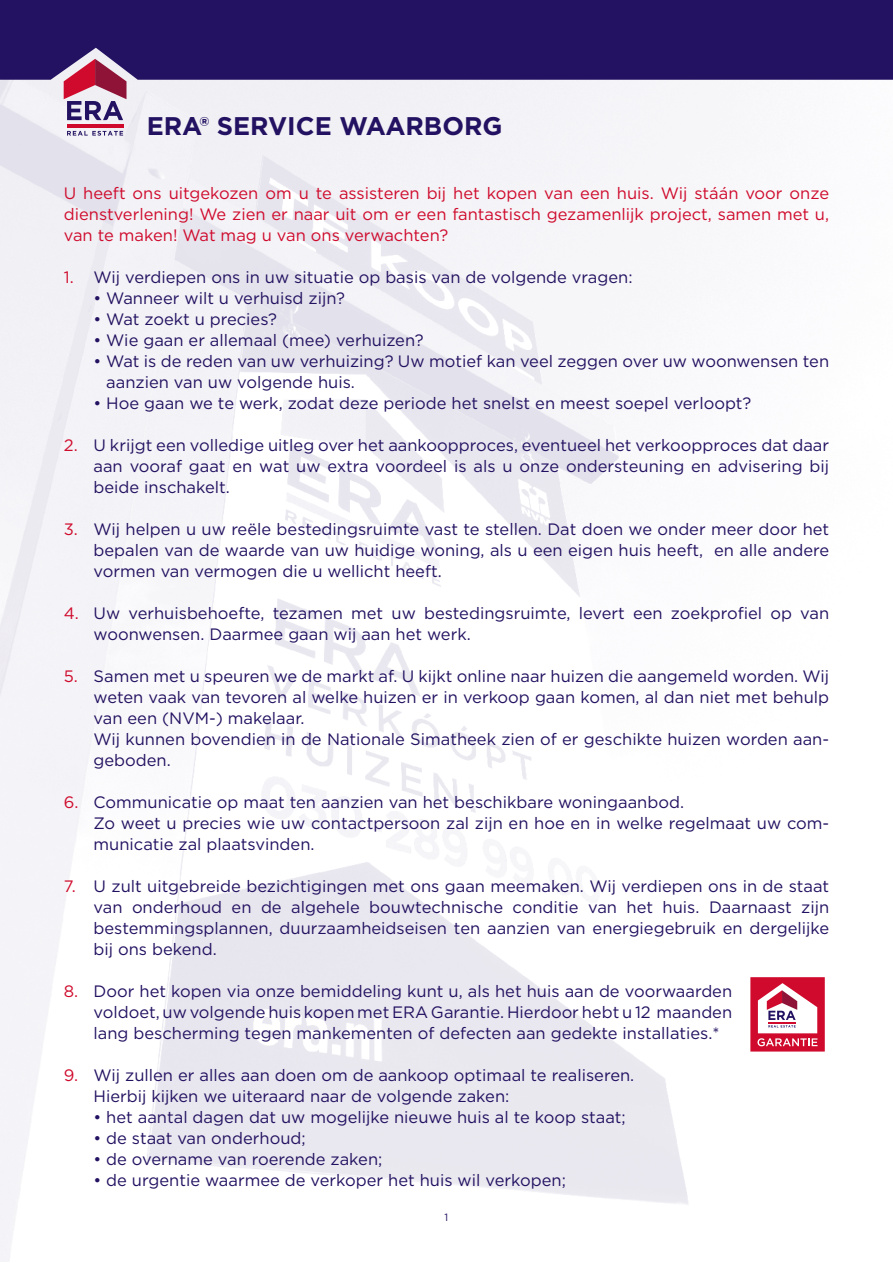
<style>
.page{position:relative;width:893px;height:1263px;background:#fff}
.page>*{position:absolute;margin:0;border:0;box-sizing:border-box;transform-origin:0 0}
.t1{font:700 25.5px "Gotham";color:#231161}
.t2{font:16.5px/21px "Gotham";color:#231161}
.t3{font:16.5px/21px "Gotham";color:#cf0a2c;text-align:justify}
.t4{font:10.5px "Gotham";color:#231161}
.s1{color:#cf0a2c}
</style>
<div class="page">
<img style="left:0;top:80px;width:716px;height:1182px">
<div style="left:0;top:0;width:893px;height:80px;background:#231161"></div>
<svg style="left:67px;top:131px;width:56px;height:5px"></svg>
<hr style="left:67px;top:124px;width:56px;height:3px;background:#cf0a2c">
<svg style="left:64px;top:59px;width:62px;height:61px"></svg>
<svg style="left:750px;top:977px;width:75px;height:74px"></svg>
<h1 class="t1" style="left:147px;top:109px;width:357px">ERA® SERVICE WAARBORG</h1>
<p class="t3" style="left:64px;top:182px;width:767px">U heeft ons uitgekozen om u te assisteren bij het kopen van een huis. Wij stáán voor onze dienstverlening! We zien er naar uit om er een fantastisch gezamenlijk project, samen met u, van te maken! Wat mag u van ons verwachten?</p>
<p class="t2" style="left:64px;top:266px;width:570px"><span class="s1">1.</span> Wij verdiepen ons in uw situatie op basis van de volgende vragen:</p>
<p class="t2" style="left:94px;top:287px;width:253px">• Wanneer wilt u verhuisd zijn?</p>
<p class="t2" style="left:94px;top:308px;width:185px">• Wat zoekt u precies?</p>
<p class="t2" style="left:94px;top:329px;width:332px">• Wie gaan er allemaal (mee) verhuizen?</p>
<p class="t2" style="left:106px;top:350px;width:724px;text-indent:-13px">• Wat is de reden van uw verhuizing? Uw motief kan veel zeggen over uw woonwensen ten aanzien van uw volgende huis.</p>
<p class="t2" style="left:94px;top:392px;width:659px">• Hoe gaan we te werk, zodat deze periode het snelst en meest soepel verloopt?</p>
<p class="t2" style="left:94px;top:434px;width:737px;text-align:justify;text-indent:-30px"><span class="s1">2.</span> U krijgt een volledige uitleg over het aankoopproces, eventueel het verkoopproces dat daar aan vooraf gaat en wat uw extra voordeel is als u onze ondersteuning en advisering bij beide inschakelt.</p>
<p class="t2" style="left:94px;top:518px;width:737px;text-align:justify;text-indent:-30px"><span class="s1">3.</span> Wij helpen u uw reële bestedingsruimte vast te stellen. Dat doen we onder meer door het bepalen van de waarde van uw huidige woning, als u een eigen huis heeft, en alle andere vormen van vermogen die u wellicht heeft.</p>
<p class="t2" style="left:94px;top:602px;width:737px;text-indent:-30px"><span class="s1">4.</span> Uw verhuisbehoefte, tezamen met uw bestedingsruimte, levert een zoekprofiel op van woonwensen. Daarmee gaan wij aan het werk.</p>
<p class="t2" style="left:94px;top:665px;width:737px;text-indent:-30px"><span class="s1">5.</span> Samen met u speuren we de markt af. U kijkt online naar huizen die aangemeld worden. Wij weten vaak van tevoren al welke huizen er in verkoop gaan komen, al dan niet met behulp van een (NVM-) makelaar.<br>Wij kunnen bovendien in de Nationale Simatheek zien of er geschikte huizen worden aan&shy;geboden.</p>
<p class="t2" style="left:94px;top:791px;width:737px;text-indent:-30px"><span class="s1">6.</span> Communicatie op maat ten aanzien van het beschikbare woningaanbod.<br>Zo weet u precies wie uw contactpersoon zal zijn en hoe en in welke regelmaat uw com&shy;municatie zal plaatsvinden.</p>
<p class="t2" style="left:94px;top:875px;width:737px;text-align:justify;text-indent:-30px"><span class="s1">7.</span> U zult uitgebreide bezichtigingen met ons gaan meemaken. Wij verdiepen ons in de staat van onderhoud en de algehele bouwtechnische conditie van het huis. Daarnaast zijn bestemmingsplannen, duurzaamheidseisen ten aanzien van energiegebruik en dergelijke bij ons bekend.</p>
<p class="t2" style="left:94px;top:980px;width:640px;text-align:justify;text-indent:-30px"><span class="s1">8.</span> Door het kopen via onze bemiddeling kunt u, als het huis aan de voorwaarden voldoet, uw volgende huis kopen met ERA Garantie. Hierdoor hebt u 12 maanden lang bescherming tegen mankementen of defecten aan gedekte installaties.*</p>
<p class="t2" style="left:94px;top:1064px;width:542px;text-indent:-30px"><span class="s1">9.</span> Wij zullen er alles aan doen om de aankoop optimaal te realiseren.<br>Hierbij kijken we uiteraard naar de volgende zaken:</p>
<p class="t2" style="left:94px;top:1106px;width:534px">• het aantal dagen dat uw mogelijke nieuwe huis al te koop staat;</p>
<p class="t2" style="left:94px;top:1127px;width:214px">• de staat van onderhoud;</p>
<p class="t2" style="left:94px;top:1148px;width:290px">• de overname van roerende zaken;</p>
<p class="t2" style="left:94px;top:1169px;width:474px">• de urgentie waarmee de verkoper het huis wil verkopen;</p>
<p class="t4" style="left:445px;top:1210px;width:5px">1</p>
</div>
